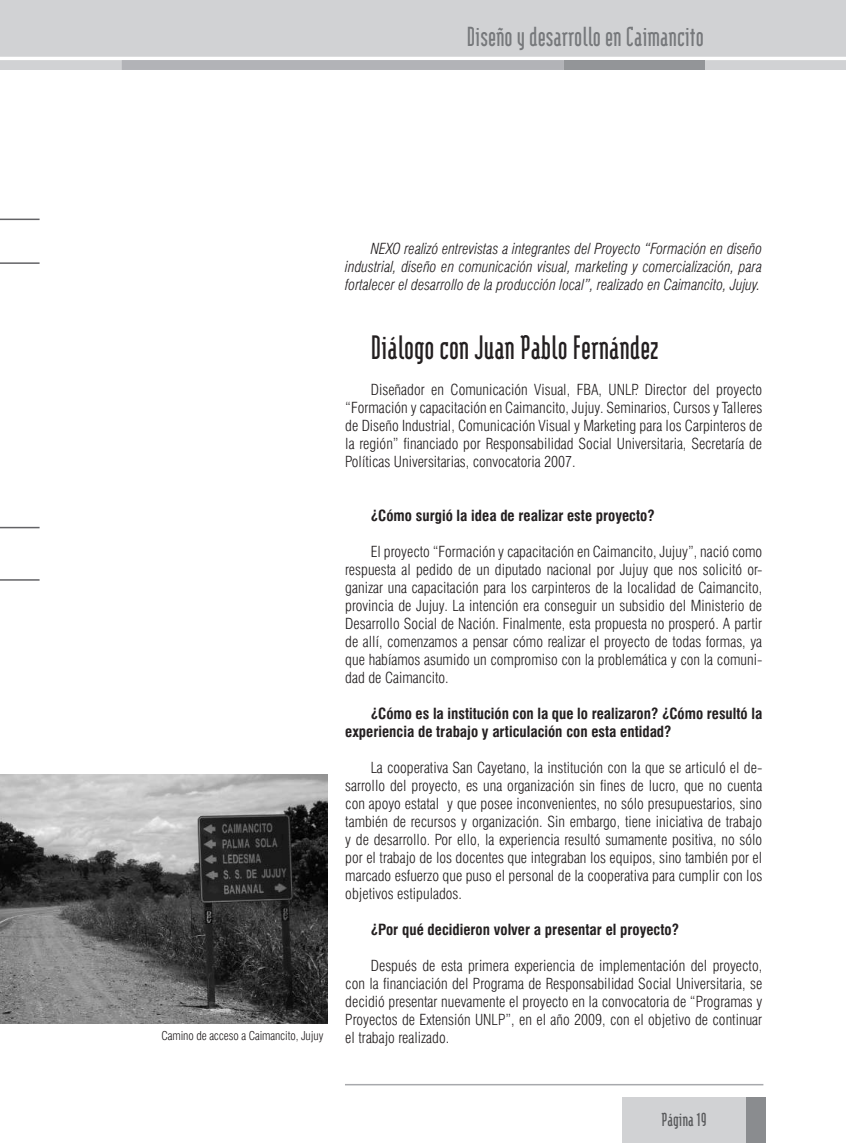
<style>
.page{position:relative;width:846px;height:1143px;background:#fff}
.page>*{position:absolute;margin:0;border:0;box-sizing:border-box;transform-origin:0 0}
.t1{font:700 40.5px "Modula";color:#231f20}
.t2{font:700 33px "Modula";color:#76787b}
.t3{font:700 22.5px "Modula";color:#57585a}
.t4{font:300 condensed 15px/18px "Swiss 721 BT";color:#231f20;text-align:justify}
.t5{font:italic 300 condensed 15px/18px "Swiss 721 BT";color:#231f20;text-align:justify}
.t6{font:700 condensed 15px/18px "Swiss 721 BT";color:#231f20}
.t7{font:300 condensed 12px "Swiss 721 BT";letter-spacing:-.01em;color:#231f20}
</style>
<div class="page">
<hr style="left:345px;top:1084px;width:418px;height:1px;background:#a8a9ad">
<div style="left:622px;top:1097px;width:141px;height:46px;background:#d1d2d4"></div>
<div style="left:746px;top:1097px;width:19px;height:46px;background:#8a8c8f"></div>
<div style="left:0;top:0;width:845px;height:57px;background:#d1d2d4"></div>
<div style="left:0;top:60px;width:845px;height:10px;background:#d1d2d4"></div>
<div style="left:564px;top:60px;width:140px;height:10px;background:#939598"></div>
<div style="left:122px;top:60px;width:442px;height:10px;background:#b2b3b7"></div>
<img style="left:0;top:775px;width:327px;height:249px">
<hr style="left:0;top:527px;width:40px;height:1px;background:#636366">
<hr style="left:0;top:579px;width:40px;height:2px;background:#636366">
<hr style="left:0;top:219px;width:40px;height:1px;background:#636366">
<hr style="left:0;top:262px;width:40px;height:2px;background:#636366">
<h2 class="t2" style="left:466px;top:21px;width:238px">Diseño y desarrollo en Caimancito</h2>
<p class="t7" style="left:161px;top:1028px;width:163px">Camino de acceso a Caimancito, Jujuy</p>
<p class="t5" style="left:345px;top:240px;width:418px;text-indent:26px">NEXO realizó entrevistas a integrantes del Proyecto “Formación en diseño industrial, diseño en comunicación visual, marketing y comercialización, para fortalecer el desarrollo de la producción local”, realizado en Caimancito, Jujuy.</p>
<h1 class="t1" style="left:371px;top:329px;width:289px">Diálogo con Juan Pablo Fernández</h1>
<p class="t4" style="left:345px;top:381px;width:418px;text-indent:26px">Diseñador en Comunicación Visual, FBA, UNLP. Director del proyecto “Formación y capacitación en Caimancito, Jujuy. Seminarios, Cursos y Talleres de Diseño Industrial, Comunicación Visual y Marketing para los Carpinteros de la región” financiado por Responsabilidad Social Universitaria, Secretaría de Políticas Universitarias, convocatoria 2007.</p>
<p class="t6" style="left:371px;top:507px;width:285px">¿Cómo surgió la idea de realizar este proyecto?</p>
<p class="t4" style="left:345px;top:543px;width:418px;text-indent:26px">El proyecto “Formación y capacitación en Caimancito, Jujuy”, nació como respuesta al pedido de un diputado nacional por Jujuy que nos solicitó or&shy;ganizar una capacitación para los carpinteros de la localidad de Caimancito, provincia de Jujuy. La intención era conseguir un subsidio del Ministerio de Desarrollo Social de Nación. Finalmente, esta propuesta no prosperó. A partir de allí, comenzamos a pensar cómo realizar el proyecto de todas formas, ya que habíamos asumido un compromiso con la problemática y con la comuni&shy;dad de Caimancito.</p>
<p class="t6" style="left:345px;top:705px;width:418px;text-indent:26px">¿Cómo es la institución con la que lo realizaron? ¿Cómo resultó la experiencia de trabajo y articulación con esta entidad?</p>
<p class="t4" style="left:345px;top:759px;width:418px;text-indent:25px">La cooperativa San Cayetano, la institución con la que se articuló el de&shy;sarrollo del proyecto, es una organización sin fines de lucro, que no cuenta con apoyo estatal y que posee inconvenientes, no sólo presupuestarios, sino también de recursos y organización. Sin embargo, tiene iniciativa de trabajo y de desarrollo. Por ello, la experiencia resultó sumamente positiva, no sólo por el trabajo de los docentes que integraban los equipos, sino también por el marcado esfuerzo que puso el personal de la cooperativa para cumplir con los objetivos estipulados.</p>
<p class="t6" style="left:371px;top:921px;width:309px">¿Por qué decidieron volver a presentar el proyecto?</p>
<p class="t4" style="left:345px;top:957px;width:418px;text-indent:26px">Después de esta primera experiencia de implementación del proyecto, con la financiación del Programa de Responsabilidad Social Universitaria, se decidió presentar nuevamente el proyecto en la convocatoria de “Programas y Proyectos de Extensión UNLP”, en el año 2009, con el objetivo de continuar el trabajo realizado.</p>
<h3 class="t3" style="left:661px;top:1110px;width:46px">Página 19</h3>
</div>
